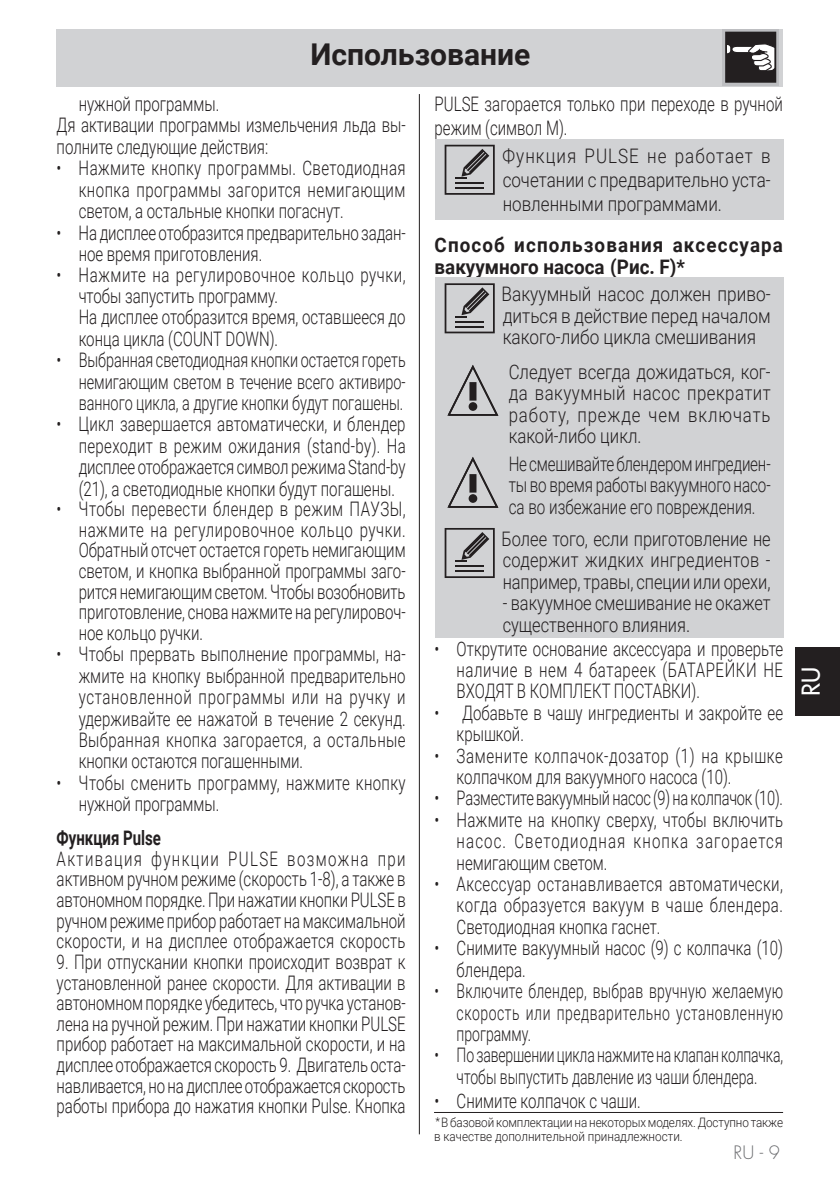
<style>
.page{position:relative;width:840px;height:1192px;background:#fff}
.page>*{position:absolute;margin:0;border:0;box-sizing:border-box;transform-origin:0 0}
.Testo{font:700 30px "Roboto";color:#231f20}
.t1{font:500 24px "Futura Std";color:#fff}
.testo_tab{font:300 20px/21.4px "Roboto";color:#231f20;text-align:justify;scale:.75 1}
.testo_tab-2{font:300 20px/21.4px "Roboto";color:#231f20;text-align:justify;scale:.7 1}
.testo_tab-3{font:300 20px/21.4px "Roboto";color:#231f20;text-align:justify;scale:.82 1}
.testo_tab-4{font:300 20px/21.4px "Roboto";color:#231f20;text-align:justify;scale:.84 1}
.testo_tab-5{font:300 20px/21.4px "Roboto";color:#231f20;text-align:justify;scale:.76 1}
.testo_tab-6{font:300 20px/21.4px "Roboto";color:#231f20;text-align:justify;scale:.86 1}
.testo_tab-7{font:300 20px/24px "Roboto";color:#231f20;text-align:justify;scale:.85 1}
.testo_tab-8{font:300 20px/21px "Roboto";letter-spacing:.03em;color:#231f20;scale:.75 1}
.testo_tab-9{font:700 20px/22px "Roboto";letter-spacing:.06em;color:#231f20;scale:.94 1}
.testo_tab-10{font:300 20px/21.4px "Roboto";letter-spacing:.025em;color:#231f20;scale:.75 1}
.testo_tab-11{font:700 20px "Roboto";color:#231f20;scale:.75 1}
.t2{font:300 18px "Futura Std";color:#6c6d70}
.testo_tab-12{font:300 13px/14px "Roboto";letter-spacing:-.01em;color:#231f20;scale:.9 1}
.s1{font-family:"Futura Std"}
</style>
<div class="page">
<hr style="left:434px;top:1112px;width:348px;height:1px;background:#231f20">
<hr style="left:418px;top:94px;width:1px;height:1040px;background:#231f20">
<div style="left:57px;top:29px;width:725px;height:58px;background:#d1d2d4"></div>
<div style="left:795px;top:648px;width:44px;height:68px;background:#231f20"></div>
<svg style="left:722px;top:29px;width:56px;height:56px"></svg>
<svg style="left:724px;top:32px;width:51px;height:51px;background:#514e4f"></svg>
<div style="left:434px;top:139px;width:349px;height:80px;background:#d1d2d4"></div>
<svg style="left:444px;top:145px;width:50px;height:50px"></svg>
<div style="left:434px;top:277px;width:349px;height:78px;background:#d1d2d4"></div>
<svg style="left:444px;top:283px;width:50px;height:50px"></svg>
<div style="left:434px;top:354px;width:349px;height:94px;background:#d1d2d4"></div>
<svg style="left:447px;top:365px;width:51px;height:51px"></svg>
<div style="left:434px;top:446px;width:349px;height:82px;background:#d1d2d4"></div>
<svg style="left:447px;top:457px;width:51px;height:51px"></svg>
<div style="left:434px;top:522px;width:349px;height:115px;background:#d1d2d4"></div>
<svg style="left:444px;top:528px;width:50px;height:50px"></svg>
<p class="Testo" style="left:310px;top:34px;width:221px">Использование</p>
<p class="testo_tab" style="left:434px;top:91px;width:465px;line-height:24px">PULSE загорается только при переходе в ручной режим (символ M).</p>
<p class="testo_tab-7" style="left:502px;top:143px;width:317px">Функция PULSE не работает в сочетании с предварительно уста&shy;новленными программами.</p>
<p class="testo_tab-9" style="left:434px;top:233px;width:372px">Способ использования аксессуара вакуумного насоса (Рис. F)*</p>
<p class="testo_tab-6" style="left:501px;top:283px;width:314px">Вакуумный насос должен приво&shy;диться в действие перед началом какого-либо цикла смешивания</p>
<p class="testo_tab-4" style="left:508px;top:360px;width:313px">Следует всегда дожидаться, ког&shy;да вакуумный насос прекратит работу, прежде чем включать какой-либо цикл.</p>
<p class="testo_tab-5" style="left:508px;top:452px;width:346px">Не смешивайте блендером ингредиен&shy;ты во время работы вакуумного насо&shy;са во избежание его повреждения.</p>
<p class="testo_tab-3" style="left:501px;top:527px;width:329px">Более того, если приготовление не содержит жидких ингредиентов - например, травы, специи или орехи,</p>
<p class="testo_tab-3" style="left:502px;top:591px;width:328px">- вакуумное смешивание не окажет существенного влияния.</p>
<p class="testo_tab" style="left:456px;top:637px;width:436px;text-indent:-22px">• Открутите основание аксессуара и проверьте наличие в нем 4 батареек (БАТАРЕЙКИ НЕ ВХОДЯТ В КОМПЛЕКТ ПОСТАВКИ).</p>
<p class="testo_tab" style="left:456px;top:701px;width:436px;text-indent:-22px">• Добавьте в чашу ингредиенты и закройте ее крышкой.</p>
<p class="testo_tab" style="left:456px;top:744px;width:436px;text-indent:-22px">• Замените колпачок-дозатор (1) на крышке колпачком для вакуумного насоса (10).</p>
<p class="testo_tab" style="left:434px;top:786px;width:466px">• Разместите вакуумный насос (9) на колпачок (10).</p>
<p class="testo_tab" style="left:456px;top:808px;width:436px;text-indent:-22px">• Нажмите на кнопку сверху, чтобы включить насос. Светодиодная кнопка загорается немигающим светом.</p>
<p class="testo_tab" style="left:456px;top:872px;width:436px;text-indent:-22px">• Аксессуар останавливается автоматически, когда образуется вакуум в чаше блендера.<br>Светодиодная кнопка гаснет.</p>
<p class="testo_tab" style="left:456px;top:936px;width:436px;text-indent:-22px">• Снимите вакуумный насос (9) с колпачка (10) блендера.</p>
<p class="testo_tab-2" style="left:456px;top:979px;width:467px;text-indent:-22px">• Включите блендер, выбрав вручную желаемую скорость или предварительно установленную программу.</p>
<p class="testo_tab-2" style="left:434px;top:1043px;width:499px;text-align:center">• По завершении цикла нажмите на клапан колпачка, чтобы выпустить давление из чаши блендера.</p>
<p class="testo_tab" style="left:434px;top:1089px;width:276px">• Снимите колпачок с чаши.</p>
<p class="testo_tab-12" style="left:434px;top:1114px;width:389px"><span class="s1">*</span>В базовой комплектации на некоторых моделях. Доступно также в качестве дополнительной принадлежности.</p>
<p class="testo_tab" style="left:79px;top:92px;width:189px">нужной программы.</p>
<p class="testo_tab" style="left:57px;top:114px;width:466px">Дя активации программы измельчения льда вы&shy;полните следующие действия:</p>
<p class="testo_tab" style="left:79px;top:157px;width:437px;text-indent:-22px">• Нажмите кнопку программы. Светодиодная кнопка программы загорится немигающим светом, а остальные кнопки погаснут.</p>
<p class="testo_tab" style="left:79px;top:221px;width:437px;text-indent:-22px">• На дисплее отобразится предварительно задан&shy;ное время приготовления.</p>
<p class="testo_tab-8" style="left:79px;top:263px;width:437px;text-indent:-22px">• Нажмите на регулировочное кольцо ручки, чтобы запустить программу.</p>
<p class="testo_tab" style="left:79px;top:306px;width:437px">На дисплее отобразится время, оставшееся до конца цикла (COUNT DOWN).</p>
<p class="testo_tab" style="left:79px;top:348px;width:437px;text-indent:-22px">• Выбранная светодиодная кнопки остается гореть немигающим светом в течение всего активиро&shy;ванного цикла, а другие кнопки будут погашены.</p>
<p class="testo_tab" style="left:79px;top:413px;width:437px;text-indent:-22px">• Цикл завершается автоматически, и блендер переходит в режим ожидания (stand-by). На дисплее отображается символ режима Stand-by (21), а светодиодные кнопки будут погашены.</p>
<p class="testo_tab" style="left:79px;top:498px;width:437px;line-height:20.6px;text-indent:-22px">• Чтобы перевести блендер в режим ПАУЗЫ, нажмите на регулировочное кольцо ручки.<br>Обратный отсчет остается гореть немигающим светом, и кнопка выбранной программы заго&shy;рится немигающим светом. Чтобы возобновить приготовление, снова нажмите на регулировоч&shy;ное кольцо ручки.</p>
<p class="testo_tab" style="left:79px;top:642px;width:437px;text-indent:-22px">• Чтобы прервать выполнение программы, на&shy;жмите на кнопку выбранной предварительно установленной программы или на ручку и удерживайте ее нажатой в течение 2 секунд.<br>Выбранная кнопка загорается, а остальные кнопки остаются погашенными.</p>
<p class="testo_tab-10" style="left:79px;top:771px;width:437px;text-indent:-22px">• Чтобы сменить программу, нажмите кнопку нужной программы.</p>
<p class="testo_tab-11" style="left:57px;top:824px;width:141px">Функция Pulse</p>
<p class="testo_tab" style="left:57px;top:847px;width:467px;line-height:20.6px">Активация функции PULSE возможна при активном ручном режиме (скорость 1-8), а также в автономном порядке. При нажатии кнопки PULSE в ручном режиме прибор работает на максимальной скорости, и на дисплее отображается скорость</p>
<p class="testo_tab" style="left:57px;top:950px;width:466px;line-height:20.6px">9. При отпускании кнопки происходит возврат к установленной ранее скорости. Для активации в автономном порядке убедитесь, что ручка установ&shy;лена на ручной режим. При нажатии кнопки PULSE прибор работает на максимальной скорости, и на дисплее отображается скорость 9. Двигатель оста&shy;навливается, но на дисплее отображается скорость работы прибора до нажатия кнопки Pulse. Кнопка</p>
<p class="t2" style="left:733px;top:1141px;width:48px">RU - 9</p>
<p class="t1" style="left:795px;top:696px;width:31px;rotate:-90deg">RU</p>
</div>
